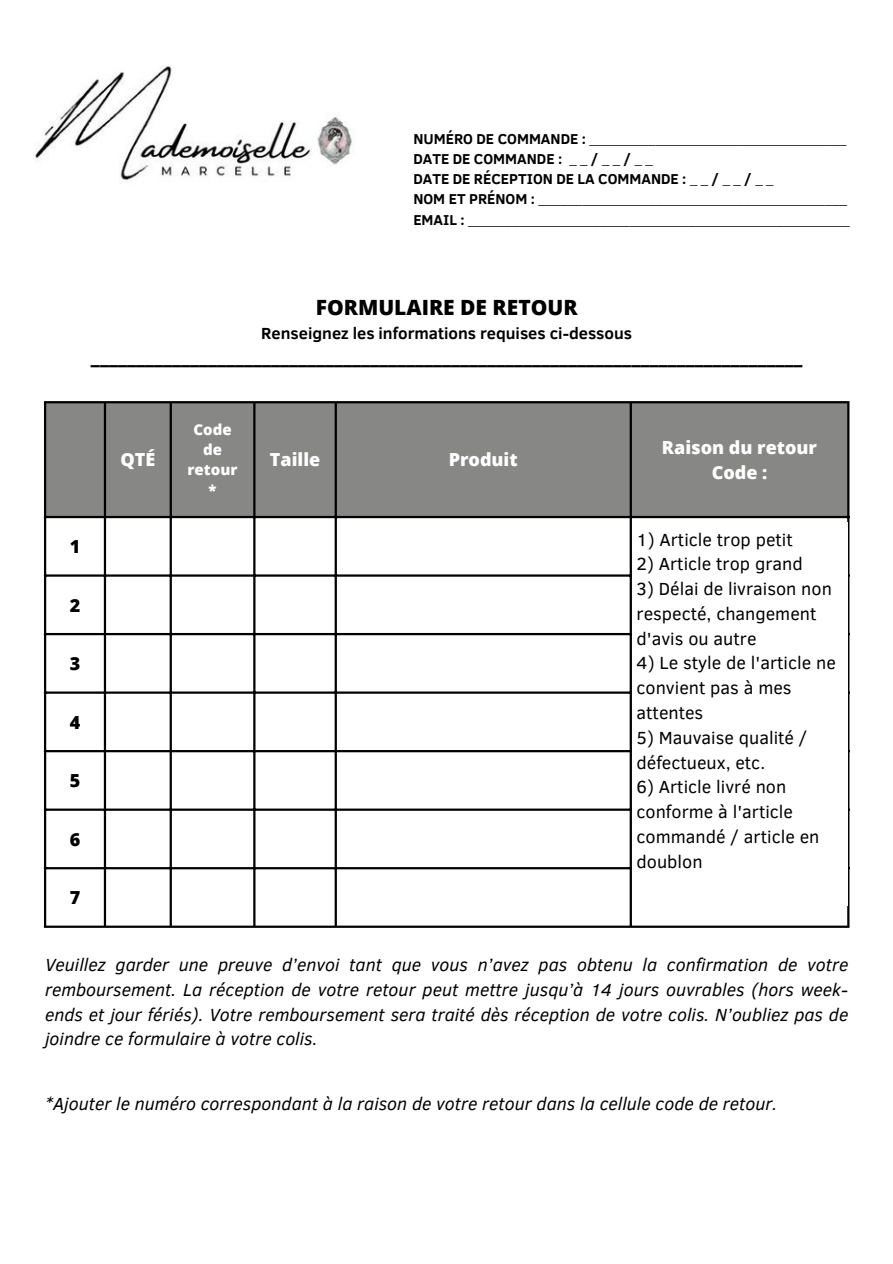
<style>
.page{position:relative;width:893px;height:1264px;background:#fff}
.page>*{position:absolute;margin:0;border:0;box-sizing:border-box;transform-origin:0 0}
.t1{font:800 21px "Open Sans";color:#000}
.t2{font:italic 18px/24.8px "Clear Sans";color:#000;text-align:justify}
.t3{font:18px/24.8px "Clear Sans";color:#000}
.t4{font:800 18px "Open Sans";color:#000}
.t5{font:800 18px/24.8px "Open Sans";color:#fff;text-align:center}
.t6{font:700 16.5px "Clear Sans";color:#000}
.t7{font:800 15px/20.2px "Open Sans";color:#fff;text-align:center}
.t8{font:700 14.7px "Clear Sans";color:#000}
</style>
<div class="page">
<div style="left:46px;top:403px;width:801px;height:113px;background:#878886"></div>
<hr style="left:44px;top:403px;width:2px;height:522px;background:#000">
<hr style="left:104px;top:403px;width:2px;height:522px;background:#000">
<hr style="left:170px;top:403px;width:2px;height:522px;background:#000">
<hr style="left:253px;top:403px;width:2px;height:522px;background:#000">
<hr style="left:334px;top:403px;width:3px;height:522px;background:#000">
<hr style="left:629px;top:403px;width:3px;height:522px;background:#000">
<hr style="left:847px;top:403px;width:2px;height:522px;background:#000">
<hr style="left:44px;top:401px;width:805px;height:2px;background:#000">
<hr style="left:44px;top:516px;width:805px;height:2px;background:#000">
<hr style="left:44px;top:574px;width:805px;height:2px;background:#000">
<hr style="left:44px;top:633px;width:805px;height:2px;background:#000">
<hr style="left:44px;top:691px;width:805px;height:2px;background:#000">
<hr style="left:44px;top:750px;width:805px;height:2px;background:#000">
<hr style="left:44px;top:808px;width:805px;height:2px;background:#000">
<hr style="left:44px;top:867px;width:805px;height:2px;background:#000">
<hr style="left:44px;top:925px;width:805px;height:2px;background:#000">
<div style="left:632px;top:522px;width:215px;height:383px;background:#fff"></div>
<img style="left:35px;top:66px;width:317px;height:115px">
<p class="t8" style="left:413px;top:128px;width:434px">NUMÉRO DE COMMANDE : ___________________________________</p>
<p class="t8" style="left:413px;top:148px;width:241px">DATE DE COMMANDE : _ _ / _ _ / _ _</p>
<p class="t8" style="left:413px;top:168px;width:362px">DATE DE RÉCEPTION DE LA COMMANDE : _ _ / _ _ / _ _</p>
<p class="t8" style="left:413px;top:189px;width:435px">NOM ET PRÉNOM : __________________________________________</p>
<p class="t8" style="left:413px;top:209px;width:438px">EMAIL : ____________________________________________________</p>
<p class="t1" style="left:316px;top:292px;width:263px">FORMULAIRE DE RETOUR</p>
<p class="t6" style="left:261px;top:322px;width:372px">Renseignez les informations requises ci-dessous</p>
<p class="t4" style="left:91px;top:345px;width:712px">_______________________________________________________________________________</p>
<p class="t4" style="left:70px;top:534px;width:12px">1</p>
<p class="t4" style="left:70px;top:592px;width:12px">2</p>
<p class="t4" style="left:70px;top:651px;width:12px">3</p>
<p class="t4" style="left:70px;top:709px;width:12px">4</p>
<p class="t4" style="left:70px;top:768px;width:12px">5</p>
<p class="t4" style="left:70px;top:826px;width:12px">6</p>
<p class="t4" style="left:70px;top:885px;width:12px">7</p>
<p class="t5" style="left:120px;top:447px;width:36px">QTÉ</p>
<p class="t7" style="left:187px;top:419px;width:51px">Code de retour *</p>
<p class="t5" style="left:270px;top:447px;width:52px">Taille</p>
<p class="t5" style="left:448px;top:447px;width:70px">Produit</p>
<p class="t5" style="left:662px;top:434px;width:157px">Raison du retour<br>Code :</p>
<p class="t3" style="left:636px;top:526px;width:158px">1) Article trop petit</p>
<p class="t3" style="left:636px;top:551px;width:168px">2) Article trop grand</p>
<p class="t3" style="left:636px;top:575px;width:197px">3) Délai de livraison non respecté, changement d'avis ou autre</p>
<p class="t3" style="left:636px;top:650px;width:201px">4) Le style de l'article ne convient pas à mes attentes</p>
<p class="t3" style="left:636px;top:724px;width:172px">5) Mauvaise qualité / défectueux, etc.</p>
<p class="t3" style="left:636px;top:773px;width:184px">6) Article livré non conforme à l'article commandé / article en doublon</p>
<p class="t2" style="left:45px;top:951px;width:804px">Veuillez garder une preuve d’envoi tant que vous n’avez pas obtenu la confirmation de votre remboursement. La réception de votre retour peut mettre jusqu’à 14 jours ouvrables (hors week&shy;ends et jour fériés). Votre remboursement sera traité dès réception de votre colis. N’oubliez pas de joindre ce formulaire à votre colis.</p>
<p class="t2" style="left:45px;top:1090px;width:733px">*Ajouter le numéro correspondant à la raison de votre retour dans la cellule code de retour.</p>
</div>
